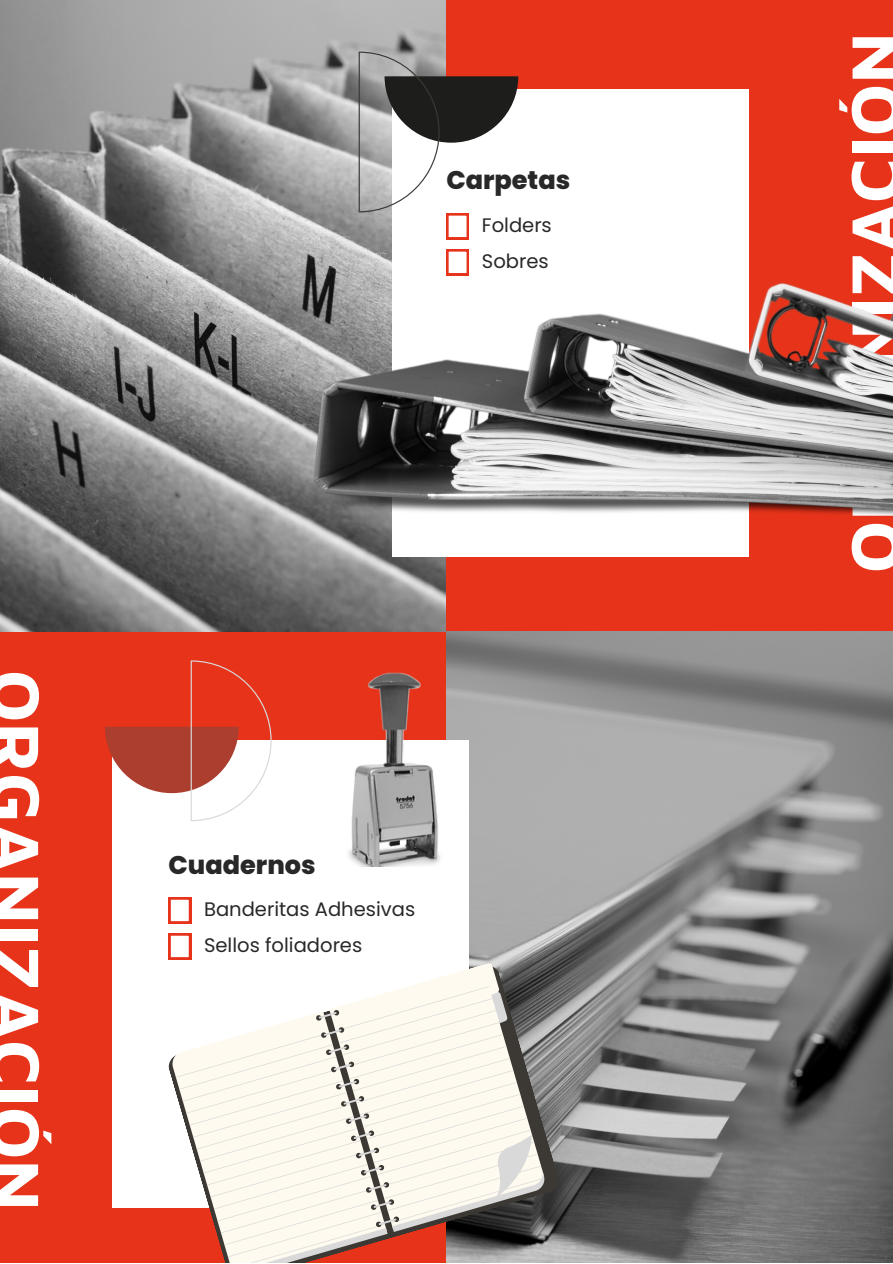
<style>
.page{position:relative;width:893px;height:1264px;background:#fff}
.page>*{position:absolute;margin:0;border:0;box-sizing:border-box;transform-origin:0 0}
.t1{font:700 71.25px "Maven Pro";color:#fff}
.t2{font:800 25.5px "Poppins";color:#282828}
.t3{font:19.5px/36px "Poppins";color:#282828}
</style>
<div class="page">
<div style="left:0;top:0;width:892px;height:1262px;background:#e6331a"></div>
<img style="left:0;top:0;width:446px;height:631px">
<img style="left:446px;top:631px;width:446px;height:631px">
<div style="left:392px;top:89px;width:356px;height:467px;background:#fff"></div>
<div style="left:112px;top:739px;width:356px;height:468px;background:#fff"></div>
<svg style="left:105px;top:660px;width:166px;height:161px"></svg>
<svg style="left:358px;top:52px;width:160px;height:187px"></svg>
<svg style="left:446px;top:249px;width:23px;height:25px"></svg>
<svg style="left:168px;top:897px;width:23px;height:26px"></svg>
<svg style="left:168px;top:933px;width:23px;height:26px"></svg>
<img style="left:303px;top:274px;width:589px;height:245px">
<svg style="left:165px;top:962px;width:396px;height:300px"></svg>
<svg style="left:171px;top:966px;width:385px;height:296px;fill:#fffaef"></svg>
<img style="left:321px;top:664px;width:165px;height:202px">
<h2 class="t2" style="left:446px;top:163px;width:125px">Carpetas</h2>
<p class="t3" style="left:482px;top:207px;width:71px">Folders<br>Sobres</p>
<h1 class="t1" style="left:59px;top:670px;width:542px;rotate:90deg">ORGANIZACIÓN</h1>
<h2 class="t2" style="left:168px;top:846px;width:149px">Cuadernos</h2>
<p class="t3" style="left:204px;top:891px;width:213px">Banderitas Adhesivas<br>Sellos foliadores</p>
<h1 class="t1" style="left:831px;top:573px;width:542px;rotate:-90deg">ORGANIZACIÓN</h1>
</div>
